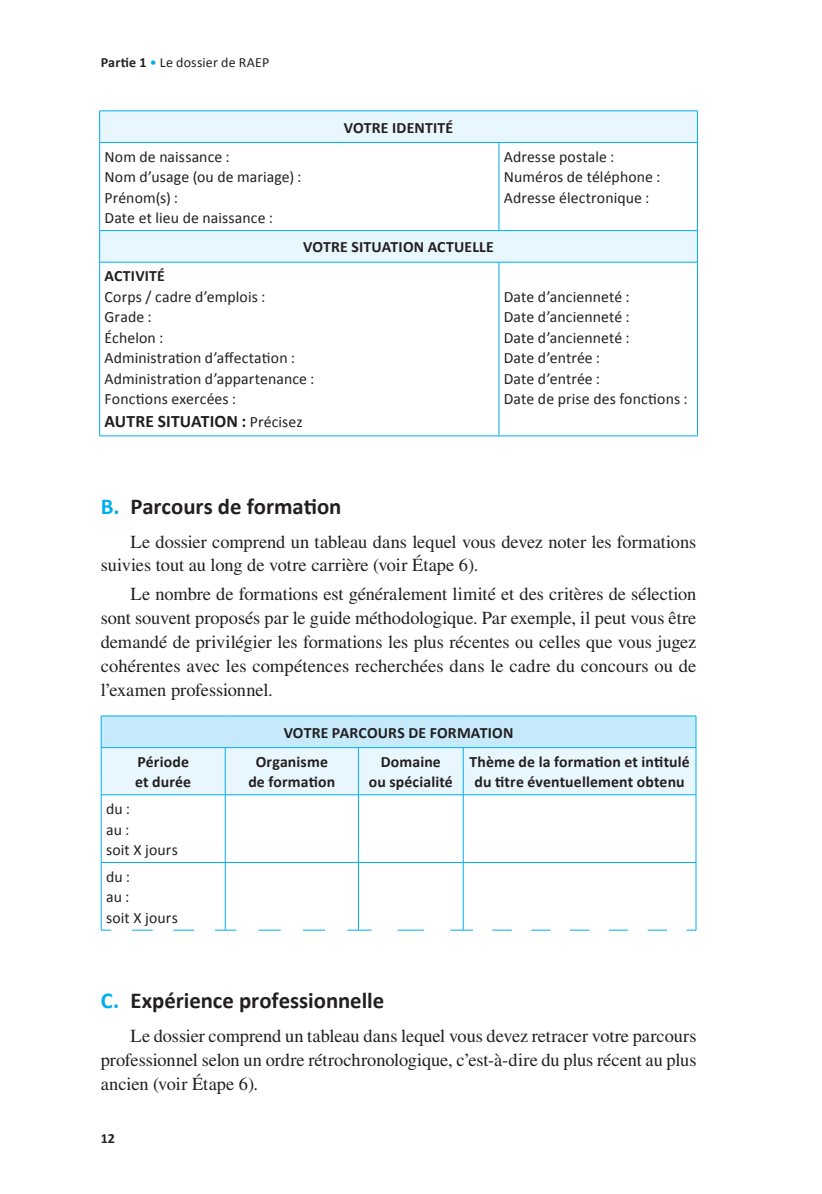
<style>
.page{position:relative;width:822px;height:1194px;background:#fff}
.page>*{position:absolute;margin:0;border:0;box-sizing:border-box;transform-origin:0 0}
.t1{font:700 22.75px "Calibri";color:#231f20}
.t2{font:18.38px/23.8px "Times LT Std";color:#231f20;text-align:justify}
.t3{font:700 17.5px "Calibri";letter-spacing:.01em;color:#231f20}
.t4{font:15.75px/20.5px "Calibri";letter-spacing:.005em;color:#231f20}
.t5{font:700 15.75px/20.5px "Calibri";letter-spacing:.01em;color:#231f20;text-align:center}
.t6{font:14px "Calibri";letter-spacing:.015em;color:#231f20}
.t7{font:700 14px "Calibri";letter-spacing:.01em;color:#231f20}
.s1{color:#00aeef}
.s2{font-weight:400;font-size:15.75px}
</style>
<div class="page">
<svg style="left:100px;top:112px;width:597px;height:150px"></svg>
<hr style="left:99px;top:143px;width:1px;height:87px;background:#00aeef">
<hr style="left:498px;top:143px;width:1px;height:87px;background:#00aeef">
<hr style="left:697px;top:143px;width:1px;height:87px;background:#00aeef">
<hr style="left:99px;top:262px;width:1px;height:173px;background:#00aeef">
<hr style="left:498px;top:262px;width:1px;height:173px;background:#00aeef">
<hr style="left:697px;top:262px;width:1px;height:173px;background:#00aeef">
<hr style="left:99px;top:435px;width:400px;height:1px;background:#00aeef">
<hr style="left:499px;top:435px;width:198px;height:1px;background:#00aeef">
<hr style="left:697px;top:111px;width:1px;height:31px;background:#00aeef">
<hr style="left:697px;top:231px;width:1px;height:31px;background:#00aeef">
<hr style="left:99px;top:230px;width:400px;height:1px;background:#00aeef">
<hr style="left:99px;top:231px;width:1px;height:31px;background:#00aeef">
<hr style="left:499px;top:230px;width:198px;height:1px;background:#00aeef">
<hr style="left:99px;top:262px;width:400px;height:1px;background:#00aeef">
<hr style="left:499px;top:262px;width:198px;height:1px;background:#00aeef">
<hr style="left:99px;top:111px;width:400px;height:1px;background:#00aeef">
<hr style="left:99px;top:111px;width:1px;height:31px;background:#00aeef">
<hr style="left:499px;top:111px;width:198px;height:1px;background:#00aeef">
<hr style="left:99px;top:142px;width:400px;height:1px;background:#00aeef">
<hr style="left:499px;top:142px;width:198px;height:1px;background:#00aeef">
<div style="left:101px;top:716px;width:594px;height:31px;background:#c6eafa"></div>
<div style="left:102px;top:748px;width:593px;height:46px;background:#e8f6fd"></div>
<hr style="left:695px;top:716px;width:1px;height:31px;background:#00aeef">
<hr style="left:101px;top:747px;width:1px;height:47px;background:#00aeef">
<hr style="left:225px;top:747px;width:1px;height:47px;background:#00aeef">
<hr style="left:225px;top:795px;width:1px;height:67px;background:#00aeef">
<hr style="left:358px;top:795px;width:1px;height:67px;background:#00aeef">
<hr style="left:463px;top:795px;width:1px;height:67px;background:#00aeef">
<hr style="left:225px;top:862px;width:1px;height:68px;background:#00aeef">
<hr style="left:358px;top:862px;width:1px;height:68px;background:#00aeef">
<hr style="left:463px;top:862px;width:1px;height:68px;background:#00aeef">
<hr style="left:101px;top:862px;width:1px;height:68px;background:#00aeef">
<hr style="left:695px;top:862px;width:1px;height:68px;background:#00aeef">
<hr style="left:358px;top:747px;width:1px;height:47px;background:#00aeef">
<hr style="left:101px;top:795px;width:1px;height:67px;background:#00aeef">
<hr style="left:695px;top:795px;width:1px;height:67px;background:#00aeef">
<hr style="left:101px;top:862px;width:124px;height:1px;background:#00aeef">
<hr style="left:225px;top:862px;width:133px;height:1px;background:#00aeef">
<hr style="left:358px;top:862px;width:105px;height:1px;background:#00aeef">
<hr style="left:463px;top:862px;width:233px;height:1px;background:#00aeef">
<hr style="left:101px;top:794px;width:124px;height:1px;background:#00aeef">
<hr style="left:225px;top:794px;width:133px;height:1px;background:#00aeef">
<hr style="left:358px;top:794px;width:105px;height:1px;background:#00aeef">
<hr style="left:463px;top:794px;width:233px;height:1px;background:#00aeef">
<hr style="left:463px;top:747px;width:1px;height:47px;background:#00aeef">
<hr style="left:695px;top:747px;width:1px;height:47px;background:#00aeef">
<hr style="left:101px;top:715px;width:124px;height:1px;background:#00aeef">
<hr style="left:101px;top:716px;width:1px;height:31px;background:#00aeef">
<hr style="left:225px;top:715px;width:133px;height:1px;background:#00aeef">
<hr style="left:358px;top:715px;width:105px;height:1px;background:#00aeef">
<hr style="left:463px;top:715px;width:233px;height:1px;background:#00aeef">
<hr style="left:101px;top:747px;width:124px;height:1px;background:#00aeef">
<hr style="left:225px;top:747px;width:133px;height:1px;background:#00aeef">
<hr style="left:358px;top:747px;width:105px;height:1px;background:#00aeef">
<hr style="left:463px;top:747px;width:233px;height:1px;background:#00aeef">
<svg style="left:132px;top:929px;width:63px;height:1px"></svg>
<svg style="left:258px;top:929px;width:68px;height:1px"></svg>
<svg style="left:215px;top:929px;width:21px;height:1px"></svg>
<svg style="left:397px;top:929px;width:27px;height:1px"></svg>
<svg style="left:347px;top:929px;width:24px;height:1px"></svg>
<svg style="left:492px;top:929px;width:175px;height:1px"></svg>
<svg style="left:450px;top:929px;width:23px;height:1px"></svg>
<p class="t7" style="left:101px;top:53px;width:27px">Partie</p>
<p class="t6" style="left:150px;top:53px;width:121px"><span class="s1">•</span> Le dossier de RAEP</p>
<p class="t5" style="left:344px;top:117px;width:111px">VOTRE IDENTITÉ</p>
<p class="t4" style="left:105px;top:146px;width:198px">Nom de naissance :<br>Nom d’usage (ou de mariage) :<br>Prénom(s) :<br>Date et lieu de naissance :</p>
<p class="t4" style="left:504px;top:146px;width:158px">Adresse postale :<br>Numéros de téléphone :<br>Adresse électronique :</p>
<p class="t5" style="left:303px;top:237px;width:192px">VOTRE SITUATION ACTUELLE</p>
<p class="t5" style="left:105px;top:266px;width:62px">ACTIVITÉ</p>
<p class="t4" style="left:105px;top:286px;width:211px">Corps / cadre d’emplois :<br>Grade :<br>Échelon :<br>Administration d’affectation :<br>Administration d’appartenance :<br>Fonctions exercées :</p>
<p class="t3" style="left:105px;top:410px;width:199px">AUTRE SITUATION : <span class="s2">Précisez</span></p>
<p class="t4" style="left:504px;top:286px;width:185px">Date d’ancienneté :<br>Date d’ancienneté :<br>Date d’ancienneté :<br>Date d’entrée :<br>Date d’entrée :<br>Date de prise des fonctions :</p>
<p class="t1" style="left:101px;top:491px;width:242px"><span class="s1">B.</span> Parcours de formation</p>
<p class="t2" style="left:101px;top:529px;width:597px;text-indent:30px">Le dossier comprend un tableau dans lequel vous devez noter les formations suivies tout au long de votre carrière (voir Étape 6).</p>
<p class="t2" style="left:101px;top:582px;width:597px;text-indent:30px">Le nombre de formations est généralement limité et des critères de sélection sont souvent proposés par le guide méthodologique. Par exemple, il peut vous être demandé de privilégier les formations les plus récentes ou celles que vous jugez cohérentes avec les compétences recherchées dans le cadre du concours ou de l’examen professionnel.</p>
<p class="t5" style="left:284px;top:722px;width:231px">VOTRE PARCOURS DE FORMATION</p>
<p class="t5" style="left:135px;top:751px;width:58px;text-align:left">Période et durée</p>
<p class="t5" style="left:248px;top:751px;width:88px">Organisme de formation</p>
<p class="t5" style="left:368px;top:751px;width:86px">Domaine<br>ou spécialité</p>
<p class="t5" style="left:469px;top:751px;width:222px">Thème de la formation et intitulé du titre éventuellement obtenu</p>
<p class="t4" style="left:106px;top:798px;width:73px">du :<br>au :<br>soit X jours</p>
<p class="t4" style="left:106px;top:866px;width:73px">du :<br>au :<br>soit X jours</p>
<p class="t1" style="left:101px;top:985px;width:285px"><span class="s1">C.</span> Expérience professionnelle</p>
<p class="t2" style="left:101px;top:1023px;width:597px;text-indent:30px">Le dossier comprend un tableau dans lequel vous devez retracer votre parcours professionnel selon un ordre rétrochronologique, c’est-à-dire du plus récent au plus ancien (voir Étape 6).</p>
<p class="t7" style="left:101px;top:1129px;width:16px">12</p>
</div>
